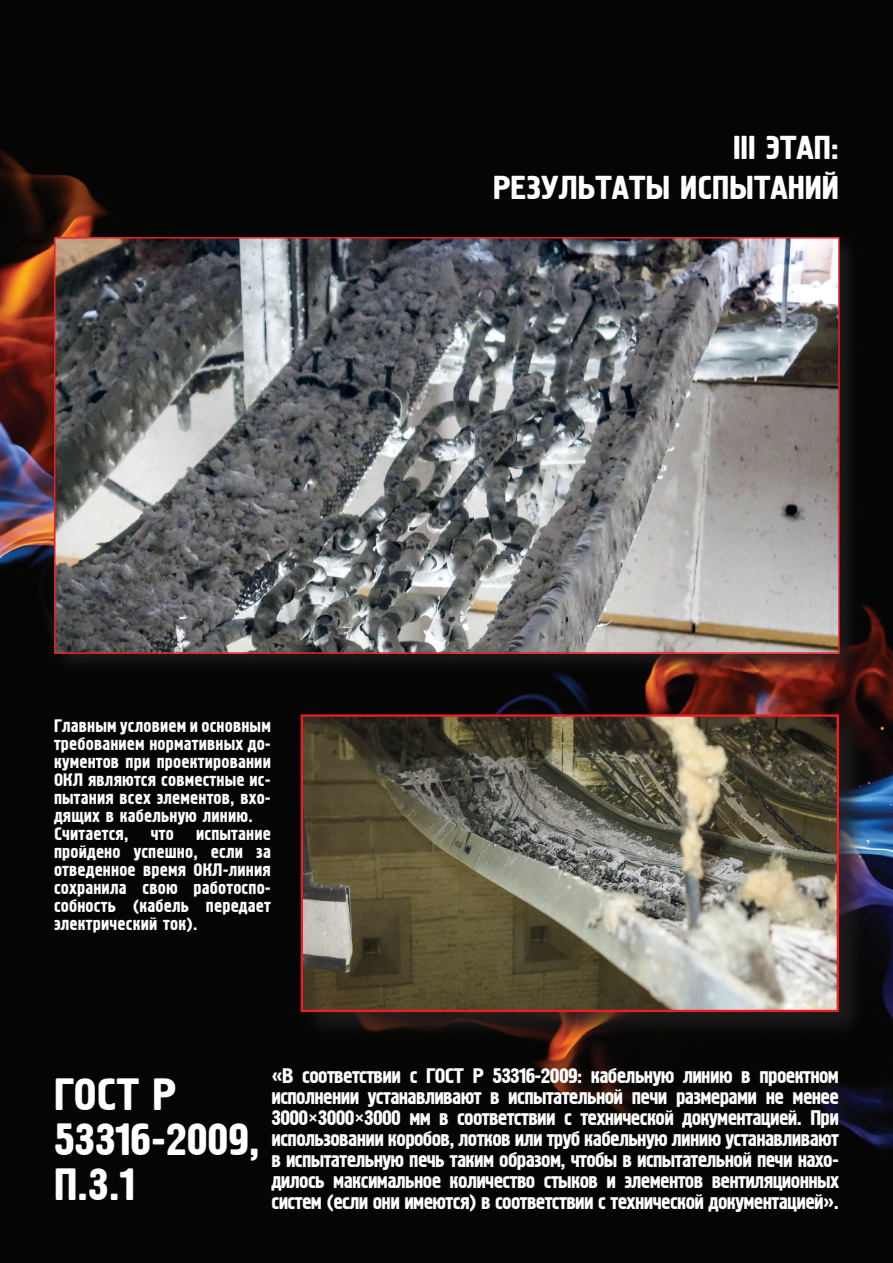
<style>
.page{position:relative;width:893px;height:1263px;background:#fff}
.page>*{position:absolute;margin:0;border:0;box-sizing:border-box;transform-origin:0 0}
.t1{font:45px/45px "Hermes";color:#fff}
.t2{font:33px/39.6px "Hermes";color:#fff;text-align:right}
.t3{font:21px/21px "Hermes";letter-spacing:-.03em;color:#fff;text-align:justify}
.t4{font:18px/18px "Hermes";letter-spacing:.01em;color:#fff}
.s1{font-family:"Franklin Gothic";font-weight:500;font-stretch:condensed}
</style>
<div class="page">
<img style="left:0;top:0;width:309px;height:1263px">
<img style="left:309px;top:0;width:584px;height:1263px">
<div style="left:51px;top:234px;width:810px;height:441px;background:#231f20;opacity:.75"></div>
<img style="left:57px;top:240px;width:780px;height:411px">
<div style="left:54px;top:237px;width:786px;height:417px;border:2px solid #ee1d23"></div>
<div style="left:300px;top:714px;width:567px;height:326px;background:#231f20;opacity:.75"></div>
<img style="left:304px;top:717px;width:532px;height:292px">
<div style="left:301px;top:714px;width:538px;height:298px;border:2px solid #ee1d23"></div>
<p class="t4" style="left:54px;top:717px;width:218px">Главным условием и основным требованием нормативных до&shy;кументов при проектировании<br>ОКЛ являются совместные ис&shy;пытания всех элементов, вхо&shy;дящих в кабельную линию.<br>Считается, что испытание пройдено успешно, если за отведенное время ОКЛ-линия сохранила свою работоспо&shy;собность (кабель передает электрический ток).</p>
<h2 class="t2" style="left:493px;top:129px;width:347px">III ЭТАП:<br>РЕЗУЛЬТАТЫ ИСПЫТАНИЙ</h2>
<h1 class="t1" style="left:54px;top:1074px;width:207px">ГОСТ Р<br>53316-2009,<br>П.3.1</h1>
<p class="t3" style="left:271px;top:1066px;width:569px">«В соответствии с ГОСТ Р 53316-2009: кабельную линию в проектном исполнении устанавливают в испытательной печи размерами не менее 3000<span class="s1">×</span>3000<span class="s1">×</span>3000 мм в соответствии с технической документацией. При использовании коробов, лотков или труб кабельную линию устанавливают в испытательную печь таким образом, чтобы в испытательной печи нахо&shy;дилось максимальное количество стыков и элементов вентиляционных систем (если они имеются) в соответствии с технической документацией».</p>
</div>
